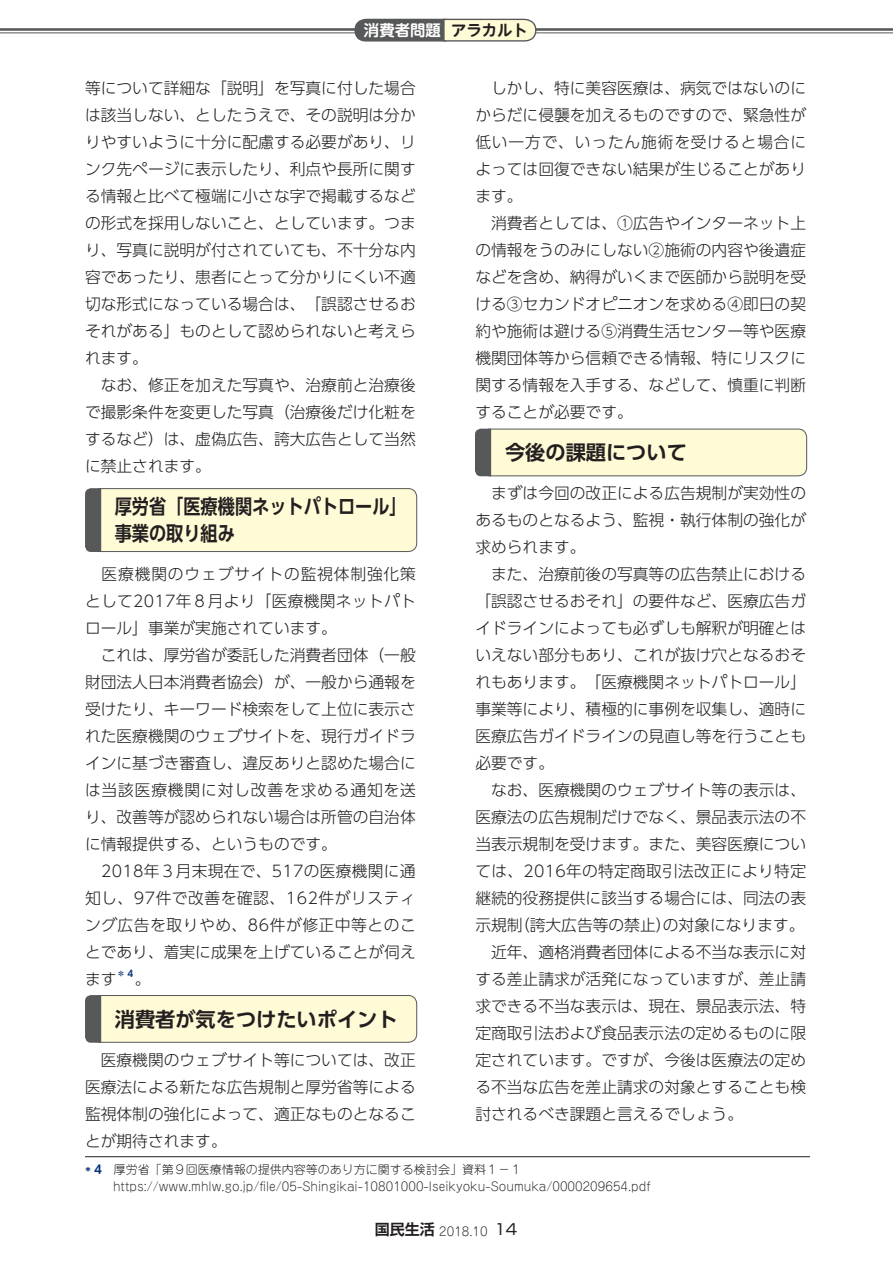
<style>
.page{position:relative;width:893px;height:1263px;background:#fff}
.page>*{position:absolute;margin:0;border:0;box-sizing:border-box;transform-origin:0 0}
.t1{font:700 20.25px/27px "UD Shin Go Pro De";color:#231f20;scale:.85 1}
.t2{font:700 20.25px "UD Shin Go Pro De";color:#231f20}
.t3{font:300 15.75px/27px "UD Shin Go Pro";color:#231f20}
.t4{font:700 15.3px "UD Shin M Go Pro De";color:#fff}
.t5{font:300 12px/16.5px "Jun 101 Pro";color:#231f20}
.t6{font:700 9.15px "UD Shin Go Pro De";color:#08357c}
.s1{color:#231f20}
.s2{font-family:"UD Shin Go Pro De";font-weight:700;color:#08357c}
.s3{font-family:"Shin Go Pro De";font-weight:700;font-size:15px}
.s4{font-family:"Shin Go Pro";font-weight:400;font-size:15px}
</style>
<div class="page">
<svg style="left:85px;top:488px;width:333px;height:64px;background:#f1eecc"></svg>
<svg style="left:475px;top:428px;width:332px;height:49px;background:#f0edcc"></svg>
<svg style="left:85px;top:995px;width:333px;height:48px;background:#efecca"></svg>
<hr style="left:85px;top:1156px;width:725px;height:1px;background:#231f20">
<hr style="left:0;top:28px;width:893px;height:3px;background:#57585a">
<hr style="left:0;top:32px;width:893px;height:1px;background:#57585a">
<svg style="left:354px;top:18px;width:183px;height:24px;background:#a7a698"></svg>
<p class="t4" style="left:364px;top:18px;width:165px">消費者問題 <span class="s1">アラカルト</span></p>
<p class="t3" style="left:85px;top:74px;width:332px">等について詳細な「説明」を写真に付した場合は該当しない、としたうえで、その説明は分かりやすいように十分に配慮する必要があり、リンク先ページに表示したり、利点や長所に関する情報と比べて極端に小さな字で掲載するなどの形式を採用しないこと、としています。つまり、写真に説明が付されていても、不十分な内容であったり、患者にとって分かりにくい不適切な形式になっている場合は、「誤認させるおそれがある」ものとして認められないと考えられます。<br>　なお、修正を加えた写真や、治療前と治療後で撮影条件を変更した写真（治療後だけ化粧をするなど）は、虚偽広告、誇大広告として当然に禁止されます。</p>
<p class="t1" style="left:115px;top:492px;width:345px">厚労省「医療機関ネットパトロール」事業の取り組み</p>
<p class="t3" style="left:85px;top:560px;width:332px">　医療機関のウェブサイトの監視体制強化策として2017年８月より「医療機関ネットパトロール」事業が実施されています。<br>　これは、厚労省が委託した消費者団体（一般財団法人日本消費者協会）が、一般から通報を受けたり、キーワード検索をして上位に表示された医療機関のウェブサイトを、現行ガイドラインに基づき審査し、違反ありと認めた場合には当該医療機関に対し改善を求める通知を送り、改善等が認められない場合は所管の自治体に情報提供する、というものです。<br>　2018年３月末現在で、517の医療機関に通知し、97件で改善を確認、162件がリスティング広告を取りやめ、86件が修正中等とのことであり、着実に成果を上げていることが伺えます</p>
<p class="t6" style="left:117px;top:966px;width:20px">＊４</p>
<p class="t3" style="left:135px;top:965px;width:17px">。</p>
<p class="t2" style="left:115px;top:1003px;width:284px">消費者が気をつけたいポイント</p>
<p class="t3" style="left:85px;top:1046px;width:332px;text-align:justify">　医療機関のウェブサイト等については、改正医療法による新たな広告規制と厚労省等による監視体制の強化によって、適正なものとなることが期待されます。</p>
<p class="t3" style="left:475px;top:74px;width:332px">　しかし、特に美容医療は、病気ではないのにからだに侵襲を加えるものですので、緊急性が低い一方で、いったん施術を受けると場合によっては回復できない結果が生じることがあります。<br>　消費者としては、①広告やインターネット上の情報をうのみにしない②施術の内容や後遺症などを含め、納得がいくまで医師から説明を受ける③セカンドオピニオンを求める④即日の契約や施術は避ける⑤消費生活センター等や医療機関団体等から信頼できる情報、特にリスクに関する情報を入手する、などして、慎重に判断することが必要です。</p>
<p class="t2" style="left:505px;top:436px;width:183px">今後の課題について</p>
<p class="t3" style="left:475px;top:479px;width:332px">　まずは今回の改正による広告規制が実効性のあるものとなるよう、監視・執行体制の強化が求められます。<br>　また、治療前後の写真等の広告禁止における「誤認させるおそれ」の要件など、医療広告ガイドラインによっても必ずしも解釈が明確とはいえない部分もあり、これが抜け穴となるおそれもあります。「医療機関ネットパトロール」事業等により、積極的に事例を収集し、適時に医療広告ガイドラインの見直し等を行うことも必要です。<br>　なお、医療機関のウェブサイト等の表示は、医療法の広告規制だけでなく、景品表示法の不当表示規制を受けます。また、美容医療については、2016年の特定商取引法改正により特定継続的役務提供に該当する場合には、同法の表示規制（誇大広告等の禁止）の対象になります。　近年、適格消費者団体による不当な表示に対する差止請求が活発になっていますが、差止請求できる不当な表示は、現在、景品表示法、特定商取引法および食品表示法の定めるものに限定されています。ですが、今後は医療法の定める不当な広告を差止請求の対象とすることも検討されるべき課題と言えるでしょう。</p>
<p class="t5" style="left:85px;top:1160px;width:567px"><span class="s2">＊ 4　</span>厚労省「第９回医療情報の提供内容等のあり方に関する検討会」資料１－１<br>　　 https://www.mhlw.go.jp/file/05-Shingikai-10801000-Iseikyoku-Soumuka/0000209654.pdf</p>
<p class="t5" style="left:375px;top:1221px;width:144px"><span class="s3">国民生活</span> 2018.10 <span class="s4">14</span></p>
</div>
